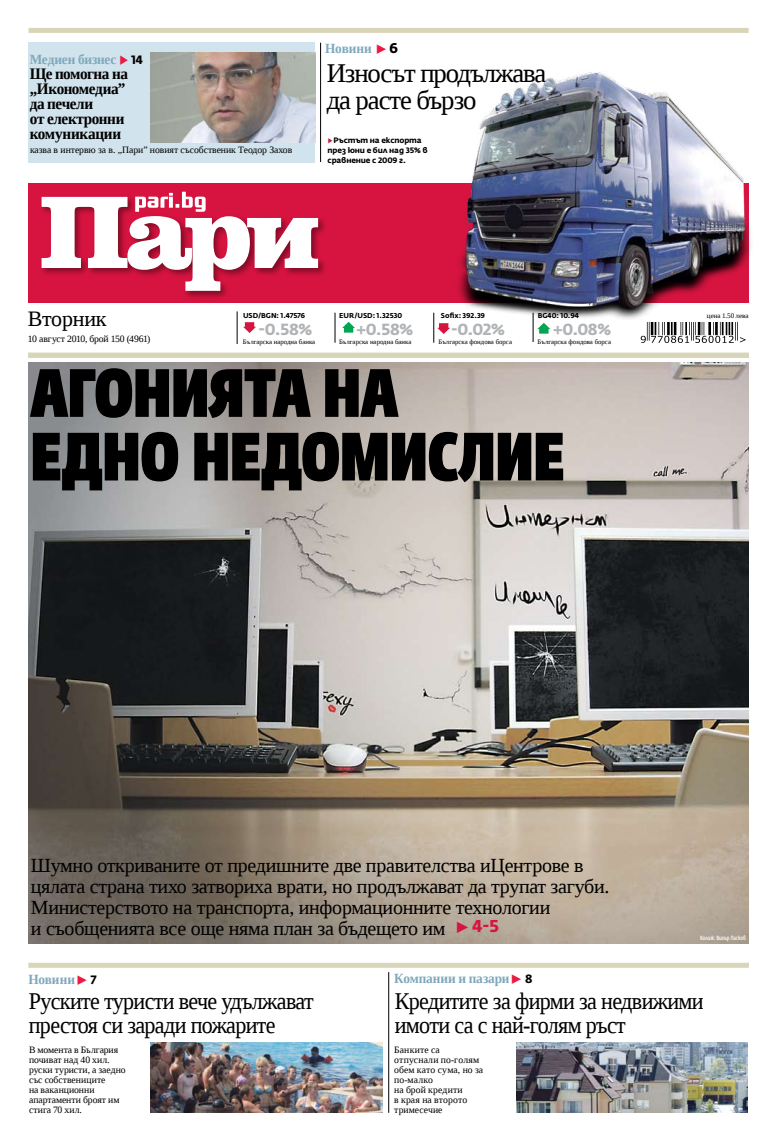
<style>
.page{position:relative;width:777px;height:1134px;background:#fff}
.page>*{position:absolute;margin:0;border:0;box-sizing:border-box;transform-origin:0 0}
.t1{font:67.5px/63.6px "Fedra Sans Dis Pro Heavy Cond";color:#000}
.t2{font:27px/27px "Liberation Serif";letter-spacing:-.04em;color:#000}
.t3{font:24px/24px "Liberation Serif";letter-spacing:-.03em;color:#000;scale:.92 1}
.t4{font:22px "Liberation Serif";letter-spacing:-.01em;color:#000}
.t5{font:20px/21px "Liberation Serif";letter-spacing:-.015em;color:#000}
.t6{font:700 16px/15px "Liberation Serif";letter-spacing:-.02em;color:#000;scale:.95 1}
.t7{font:700 16px "Fedra Sans Alt Pro";letter-spacing:-.02em;color:#b1b4b6}
.t8{font:700 14px "Liberation Serif";letter-spacing:-.01em;color:#7fa8bc;scale:.95 1}
.t9{font:9.7px/10px "Liberation Serif";letter-spacing:-.005em;color:#000}
.t10{font:700 7.8px/10px "Fedra Sans Alt Pro";letter-spacing:-.02em;color:#000}
.t11{font:700 7px "Fedra Sans Alt Pro";color:#000}
.t12{font:7px "Liberation Serif";letter-spacing:.005em;color:#000}
.t13{font:6.8px "Liberation Serif";color:#000}
.t14{font:6px "Fedra Sans Cd Alt Pro";letter-spacing:-.015em;color:#fff}
.s1{font-family:"Fedra Sans Alt Pro";color:#ed1941}
.s2{font-family:"Fedra Sans Alt Pro";font-size:12px;color:#000}
.s3{font-family:"Fedra Sans Alt Pro";color:#000}
.s4{font-weight:400;color:#c51941}
.s5{font-family:"Fedra Sans Alt Pro";font-weight:700;font-size:17px;color:#d71440}
</style>
<div class="page">
<div style="left:28px;top:28px;width:720px;height:5px;background:#d8d5b9"></div>
<hr style="left:433px;top:313px;width:1px;height:30px;background:#000">
<hr style="left:335px;top:313px;width:1px;height:30px;background:#000">
<hr style="left:237px;top:311px;width:1px;height:33px;background:#000">
<svg style="left:641px;top:342px;width:100px;height:1px"></svg>
<div style="left:28px;top:353px;width:721px;height:5px;background:#d8d5b9"></div>
<div style="left:28px;top:183px;width:720px;height:120px;background:#d71440"></div>
<div style="left:28px;top:43px;width:287px;height:120px;background:#d1e3ec"></div>
<hr style="left:320px;top:43px;width:1px;height:119px;background:#000">
<div style="left:39px;top:194px;width:99px;height:84px;background:#000;opacity:.4"></div>
<div style="left:183px;top:214px;width:76px;height:86px;background:#000;opacity:.4"></div>
<div style="left:245px;top:215px;width:83px;height:62px;background:#000;opacity:.4"></div>
<svg style="left:42px;top:192px;width:276px;height:99px"></svg>
<div style="left:28px;top:963px;width:721px;height:5px;background:#d8d5b9"></div>
<hr style="left:388px;top:972px;width:1px;height:141px;background:#000">
<img style="left:516px;top:1043px;width:231px;height:70px">
<img style="left:433px;top:72px;width:318px;height:270px">
<img style="left:150px;top:53px;width:165px;height:90px">
<img style="left:150px;top:1043px;width:233px;height:70px">
<img style="left:28px;top:363px;width:720px;height:580px">
<svg style="left:243px;top:322px;width:13px;height:11px"></svg>
<svg style="left:342px;top:322px;width:13px;height:11px"></svg>
<svg style="left:437px;top:323px;width:13px;height:11px"></svg>
<p class="t8" style="left:30px;top:49px;width:121px">Медиен бизнес <span class="s1">▶</span> <span class="s2">14</span></p>
<p class="t6" style="left:30px;top:65px;width:105px">Ще помогна на „Икономедиа” да печели<br>от електронни комуникации</p>
<p class="t9" style="left:30px;top:144px;width:264px">казва в интервю за в. „Пари” новият съсобственик Теодор Захов</p>
<p class="t8" style="left:325px;top:38px;width:78px">Новини <span class="s1">▶</span> <span class="s3">6</span></p>
<p class="t2" style="left:327px;top:59px;width:221px">Износът продължава да расте бързо</p>
<p class="t10" style="left:328px;top:135px;width:102px"><span class="s4">▶</span>Ръстът на експорта през юни е бил над 35% в сравнение с 2009 г.</p>
<p class="t4" style="left:28px;top:305px;width:80px">Вторник</p>
<p class="t9" style="left:28px;top:334px;width:124px">10 август 2010, брой 150 (4961)</p>
<p class="t11" style="left:441px;top:311px;width:46px">Sofix: 392.39</p>
<p class="t7" style="left:451px;top:320px;width:55px">-0.02%</p>
<p class="t13" style="left:438px;top:338px;width:75px">Българска фондова борса</p>
<p class="t11" style="left:243px;top:311px;width:64px">USD/BGN: 1.47576</p>
<p class="t12" style="left:707px;top:311px;width:43px">цена 1.50 лева</p>
<p class="t7" style="left:259px;top:320px;width:55px">-0.58%</p>
<p class="t13" style="left:243px;top:338px;width:74px">Българска народна банка</p>
<p class="t11" style="left:339px;top:311px;width:65px">EUR/USD: 1.32530</p>
<p class="t7" style="left:356px;top:320px;width:58px">+0.58%</p>
<p class="t13" style="left:339px;top:338px;width:74px">Българска народна банка</p>
<p class="t11" style="left:538px;top:311px;width:43px">BG40: 10.94</p>
<p class="t7" style="left:553px;top:320px;width:59px">+0.08%</p>
<p class="t13" style="left:537px;top:338px;width:75px">Българска фондова борса</p>
<p class="t1" style="left:31px;top:355px;width:535px">Агонията на едно недомислие</p>
<p class="t5" style="left:31px;top:855px;width:580px">Шумно откриваните от предишните две правителства иЦентрове в цялата страна тихо затвориха врати, но продължават да трупат загуби.<br>Министерството на транспорта, информационните технологии<br>и съобщенията все още няма план за бъдещето им <span class="s5">▶ 4-5</span></p>
<p class="t14" style="left:700px;top:935px;width:47px">Колаж: Вихър Ласков</p>
<p class="t8" style="left:28px;top:969px;width:73px">Новини<span class="s1">▶</span> <span class="s2">7</span></p>
<p class="t3" style="left:29px;top:989px;width:311px">Руските туристи вече удължават престоя си заради пожарите</p>
<p class="t9" style="left:29px;top:1044px;width:98px">В момента в България почиват над 40 хил. руски туристи, а заедно със собствениците<br>на ваканционни апартаменти броят им стига 70 хил.</p>
<p class="t8" style="left:394px;top:969px;width:147px">компании и пазари<span class="s1">▶</span> <span class="s2">8</span></p>
<p class="t3" style="left:395px;top:989px;width:337px">Кредитите за фирми за недвижими имоти са с най-голям ръст</p>
<p class="t9" style="left:394px;top:1044px;width:91px">Банките са отпуснали по-голям обем като сума, но за по-малко<br>на брой кредити<br>в края на второто тримесечие</p>
</div>
